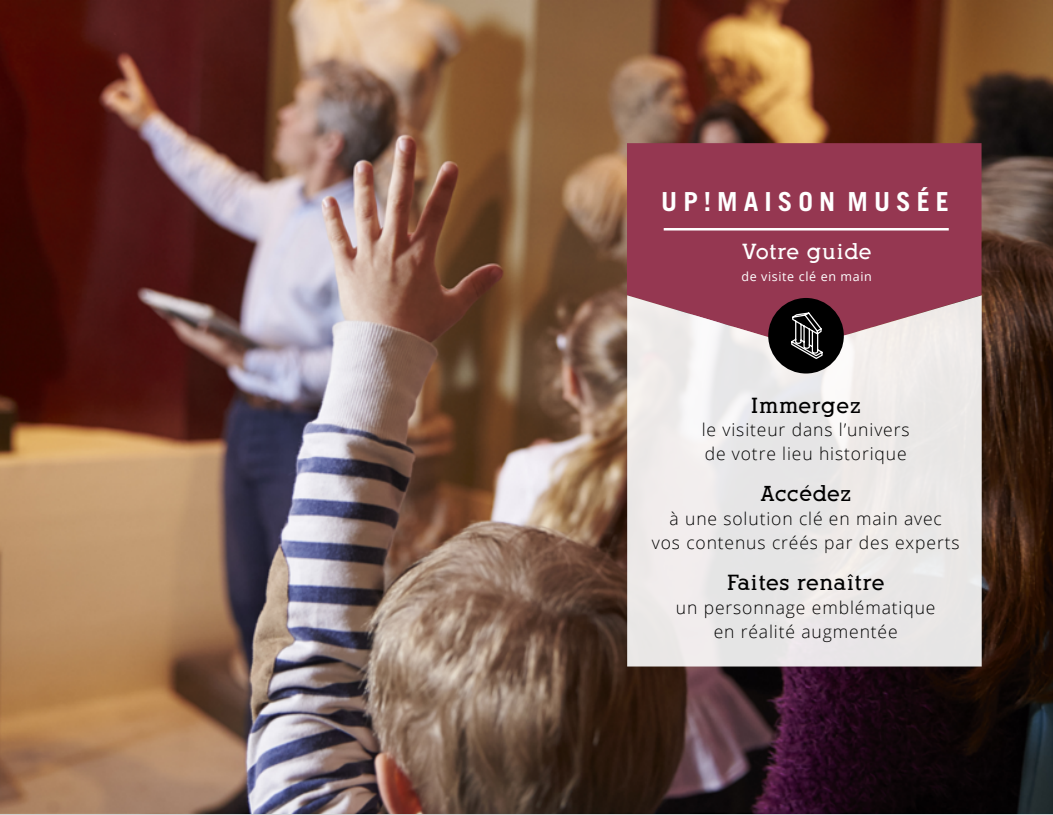
<style>
.page{position:relative;width:1053px;height:815px;background:#fff}
.page>*{position:absolute;margin:0;border:0;box-sizing:border-box;transform-origin:0 0}
.t1{font:700 26.25px "Trade Gothic LT";letter-spacing:.23em;color:#fff}
.t2{font:700 21.25px "Alexandria FLF";letter-spacing:.05em;color:#000}
.t3{font:700 21.25px "Alexandria FLF";letter-spacing:.05em;color:#fff}
.t4{font:300 17.5px/23.8px "Open Sans";letter-spacing:.05em;color:#000;text-align:center}
.t5{font:12.5px "Open Sans";letter-spacing:.05em;color:#fff}
</style>
<div class="page">
<img style="left:0;top:0;width:1052px;height:814px">
<div style="left:627px;top:143px;width:354px;height:152px;background:#953751"></div>
<svg style="left:627px;top:295px;width:354px;height:371px;background:#e7dfe0"></svg>
<div style="left:768px;top:298px;width:75px;height:76px;background:#000;border-radius:50%"></div>
<hr style="left:663px;top:228px;width:285px;height:3px;background:#fff">
<svg style="left:791px;top:312px;width:32px;height:47px"></svg>
<h1 class="t1" style="left:661px;top:185px;width:289px">UP!MAISON MUSÉE</h1>
<p class="t3" style="left:742px;top:241px;width:131px">Votre guide</p>
<p class="t5" style="left:741px;top:268px;width:132px">de visite clé en main</p>
<p class="t2" style="left:751px;top:394px;width:111px">Immergez</p>
<p class="t4" style="left:701px;top:418px;width:209px;text-align:left">le visiteur dans l’univers de votre lieu historique</p>
<p class="t2" style="left:760px;top:483px;width:92px">Accédez</p>
<p class="t4" style="left:651px;top:506px;width:309px">à une solution clé en main avec<br>vos contenus créés par des experts</p>
<p class="t2" style="left:727px;top:571px;width:158px">Faites renaître</p>
<p class="t4" style="left:676px;top:595px;width:261px">un personnage emblématique en réalité augmentée</p>
</div>
